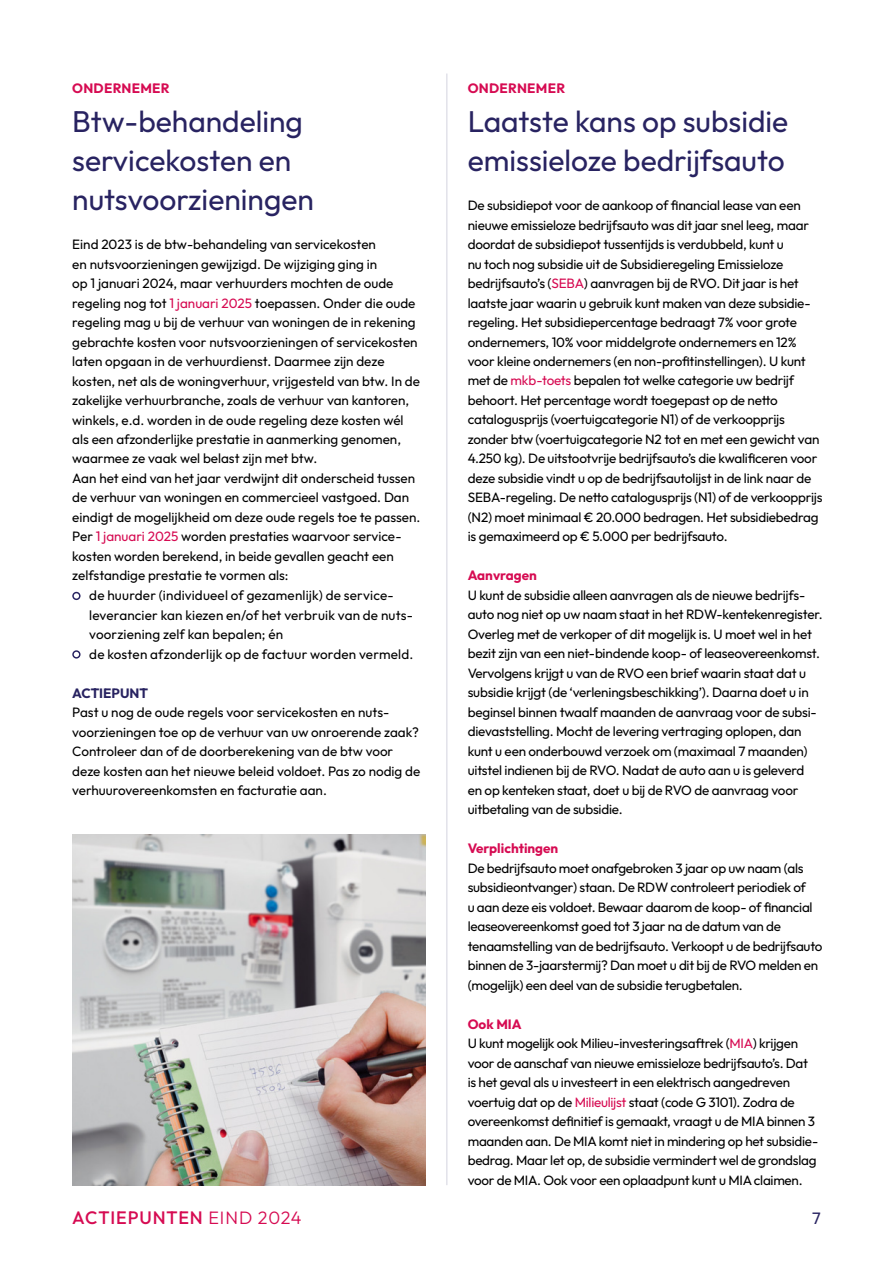
<style>
.page{position:relative;width:893px;height:1263px;background:#fff}
.page>*{position:absolute;margin:0;border:0;box-sizing:border-box;transform-origin:0 0}
.t1{font:30px/39px "Outfit";color:#282361}
.t2{font:500 18px "Outfit";letter-spacing:.05em;color:#d60b52}
.t3{font:16.5px "Outfit";color:#282361}
.t4{font:13.5px/19.5px "Outfit";letter-spacing:-.015em;color:#000}
.t5{font:13.5px "Outfit";letter-spacing:.015em;color:#000}
.t6{font:13.5px "Outfit";letter-spacing:.01em;color:#000}
.t7{font:700 13.5px "Outfit";color:#d60b52}
.t8{font:700 13.5px "Outfit";letter-spacing:.02em;color:#d60b52}
.t9{font:700 13.5px "Outfit";color:#282361}
.s1{color:#d60b52}
.s2{font-weight:700;color:#d60b52}
.s3{font-weight:300}
</style>
<div class="page">
<svg style="left:72px;top:592px;width:9px;height:8px"></svg>
<svg style="left:72px;top:650px;width:9px;height:9px"></svg>
<img style="left:72px;top:834px;width:353px;height:351px">
<hr style="left:446px;top:74px;width:1px;height:1111px;background:#d4d3df">
<p class="t8" style="left:72px;top:81px;width:99px">ONDERNEMER</p>
<h1 class="t1" style="left:72px;top:102px;width:243px">Btw-behandeling servicekosten en nutsvoorzieningen</h1>
<p class="t4" style="left:72px;top:234px;width:305px">Eind 2023 is de btw-behandeling van servicekosten</p>
<p class="t4" style="left:72px;top:254px;width:306px">en nutsvoorzieningen gewijzigd. De wijziging ging in</p>
<p class="t4" style="left:72px;top:273px;width:323px">op 1 januari 2024, maar verhuurders mochten de oude</p>
<p class="t4" style="left:72px;top:293px;width:345px">regeling nog tot <span class="s1">1 januari 2025</span> toepassen. Onder die oude</p>
<p class="t4" style="left:72px;top:312px;width:345px">regeling mag u bij de verhuur van woningen de in rekening</p>
<p class="t4" style="left:72px;top:332px;width:347px">gebrachte kosten voor nutsvoorzieningen of servicekosten</p>
<p class="t4" style="left:72px;top:351px;width:314px">laten opgaan in de verhuurdienst. Daarmee zijn deze</p>
<p class="t4" style="left:72px;top:371px;width:349px">kosten, net als de woningverhuur, vrijgesteld van btw. In de</p>
<p class="t4" style="left:72px;top:390px;width:339px">zakelijke verhuurbranche, zoals de verhuur van kantoren,</p>
<p class="t4" style="left:72px;top:410px;width:333px">winkels, e.d. worden in de oude regeling deze kosten wél</p>
<p class="t4" style="left:72px;top:429px;width:330px">als een afzonderlijke prestatie in aanmerking genomen,</p>
<p class="t4" style="left:72px;top:449px;width:247px">waarmee ze vaak wel belast zijn met btw.</p>
<p class="t4" style="left:72px;top:468px;width:344px">Aan het eind van het jaar verdwijnt dit onderscheid tussen</p>
<p class="t4" style="left:72px;top:488px;width:338px">de verhuur van woningen en commercieel vastgoed. Dan</p>
<p class="t4" style="left:72px;top:507px;width:350px">eindigt de mogelijkheid om deze oude regels toe te passen.</p>
<p class="t4" style="left:72px;top:527px;width:331px">Per <span class="s1">1 januari 2025</span> worden prestaties waarvoor service-</p>
<p class="t4" style="left:72px;top:546px;width:323px">kosten worden berekend, in beide gevallen geacht een</p>
<p class="t4" style="left:72px;top:566px;width:218px">zelfstandige prestatie te vormen als:</p>
<p class="t5" style="left:89px;top:588px;width:304px">de huurder (individueel of gezamenlijk) de service-</p>
<p class="t6" style="left:89px;top:607px;width:322px">leverancier kan kiezen en/of het verbruik van de nuts--</p>
<p class="t6" style="left:89px;top:627px;width:195px">voorziening zelf kan bepalen; én</p>
<p class="t5" style="left:89px;top:646px;width:325px">de kosten afzonderlijk op de factuur worden vermeld.</p>
<p class="t9" style="left:72px;top:685px;width:77px">ACTIEPUNT</p>
<p class="t4" style="left:72px;top:702px;width:350px">Past u nog de oude regels voor servicekosten en nuts-- voorzieningen toe op de verhuur van uw onroerende zaak?<br>Controleer dan of de doorberekening van de btw voor deze kosten aan het nieuwe beleid voldoet. Pas zo nodig de verhuurovereenkomsten en facturatie aan.</p>
<p class="t8" style="left:468px;top:81px;width:99px">ONDERNEMER</p>
<h1 class="t1" style="left:468px;top:102px;width:322px">Laatste kans op subsidie emissieloze bedrijfsauto</h1>
<p class="t4" style="left:468px;top:195px;width:356px">De subsidiepot voor de aankoop of financial lease van een nieuwe emissieloze bedrijfsauto was dit jaar snel leeg, maar doordat de subsidiepot tussentijds is verdubbeld, kunt u<br>nu toch nog subsidie uit de Subsidieregeling Emissieloze bedrijfsauto’s (<span class="s1">SEBA</span>) aanvragen bij de RVO. Dit jaar is het laatste jaar waarin u gebruik kunt maken van deze subsidie&shy;regeling. Het subsidiepercentage bedraagt 7% voor grote ondernemers, 10% voor middelgrote ondernemers en 12% voor kleine ondernemers (en non-profitinstellingen). U kunt met de <span class="s1">mkb-toets</span> bepalen tot welke categorie uw bedrijf behoort. Het percentage wordt toegepast op de netto catalogusprijs (voertuigcategorie N1) of de verkoopprijs zonder btw (voertuigcategorie N2 tot en met een gewicht van 4.250 kg). De uitstootvrije bedrijfsauto’s die kwalificeren voor deze subsidie vindt u op de bedrijfsautolijst in de link naar de SEBA-regeling. De netto catalogusprijs (N1) of de verkoopprijs (N2) moet minimaal € 20.000 bedragen. Het subsidiebedrag is gemaximeerd op € 5.000 per bedrijfsauto.</p>
<p class="t7" style="left:468px;top:568px;width:71px">Aanvragen</p>
<p class="t4" style="left:468px;top:585px;width:356px">U kunt de subsidie alleen aanvragen als de nieuwe bedrijfs&shy;auto nog niet op uw naam staat in het RDW-kentekenregister.<br>Overleg met de verkoper of dit mogelijk is. U moet wel in het bezit zijn van een niet-bindende koop- of leaseovereenkomst.<br>Vervolgens krijgt u van de RVO een brief waarin staat dat u subsidie krijgt (de ‘verleningsbeschikking’). Daarna doet u in beginsel binnen twaalf maanden de aanvraag voor de subsi&shy;dievaststelling. Mocht de levering vertraging oplopen, dan kunt u een onderbouwd verzoek om (maximaal 7 maanden) uitstel indienen bij de RVO. Nadat de auto aan u is geleverd<br>en op kenteken staat, doet u bij de RVO de aanvraag voor uitbetaling van de subsidie.</p>
<p class="t7" style="left:468px;top:841px;width:92px">Verplichtingen</p>
<p class="t4" style="left:468px;top:858px;width:356px">De bedrijfsauto moet onafgebroken 3 jaar op uw naam (als subsidieontvanger) staan. De RDW controleert periodiek of<br>u aan deze eis voldoet. Bewaar daarom de koop- of financial leaseovereenkomst goed tot 3 jaar na de datum van de tenaamstelling van de bedrijfsauto. Verkoopt u de bedrijfsauto binnen de 3-jaarstermij? Dan moet u dit bij de RVO melden en (mogelijk) een deel van de subsidie terugbetalen.</p>
<p class="t4" style="left:468px;top:1014px;width:352px"><span class="s2">Ook MIA<br></span>U kunt mogelijk ook Milieu-investeringsaftrek (<span class="s1">MIA</span>) krijgen voor de aanschaf van nieuwe emissieloze bedrijfsauto’s. Dat is het geval als u investeert in een elektrisch aangedreven voertuig dat op de <span class="s1">Milieulijst</span> staat (code G 3101). Zodra de overeenkomst definitief is gemaakt, vraagt u de MIA binnen 3 maanden aan. De MIA komt niet in mindering op het subsidie&shy;bedrag. Maar let op, de subsidie vermindert wel de grondslag voor de MIA. Ook voor een oplaadpunt kunt u MIA claimen.</p>
<h2 class="t2" style="left:72px;top:1207px;width:231px">ACTIEPUNTEN <span class="s3">EIND 2024</span></h2>
<p class="t3" style="left:812px;top:1209px;width:10px">7</p>
</div>
